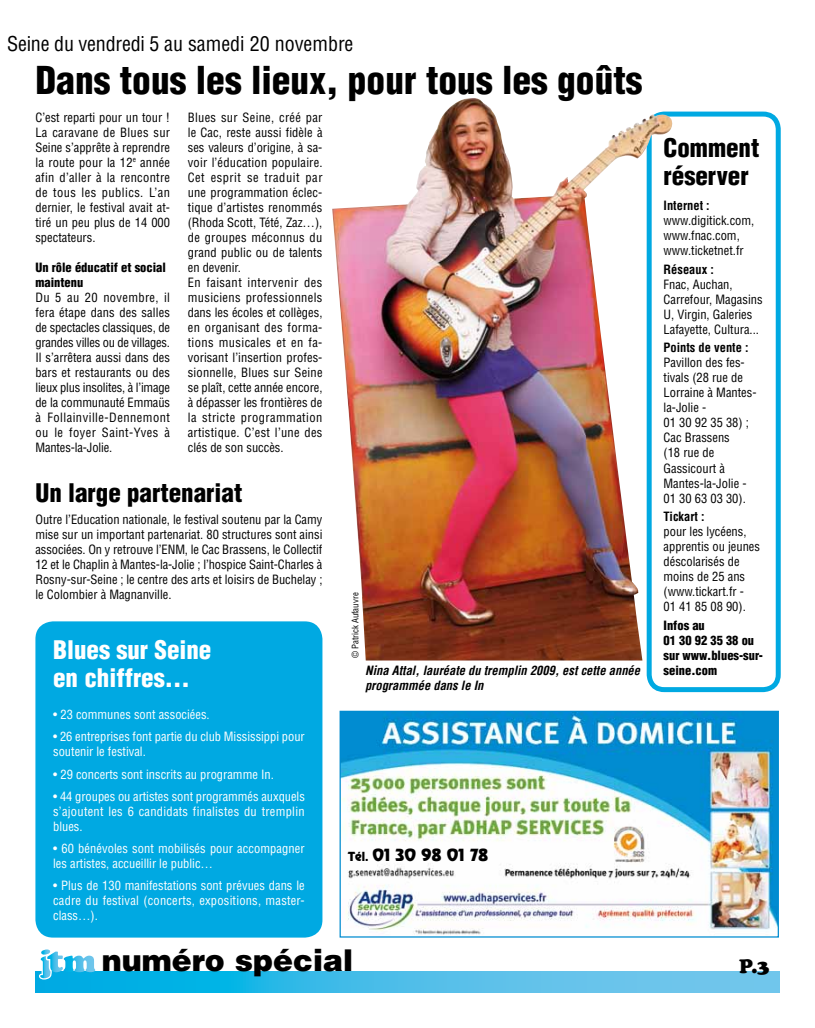
<style>
.page{position:relative;width:815px;height:1028px;background:#fff}
.page>*{position:absolute;margin:0;border:0;box-sizing:border-box;transform-origin:0 0}
.t1{font:900 condensed 37.5px "Helvetica";color:#000}
.t2{font:900 30px "Helvetica";color:#000}
.t3{font:900 condensed 25px/27.5px "Helvetica";color:#000}
.t4{font:900 condensed 25px/27.5px "Helvetica";color:#fff}
.t5{font:900 20.25px "Cooper";color:#000}
.t6{font:condensed 20px "Helvetica";color:#000}
.t7{font:15px "Revue";color:#000}
.t8{font:condensed 12.5px/15px "Helvetica";color:#000}
.t9{font:condensed 12.5px/15px "Helvetica";color:#fff}
.t10{font:900 condensed 12.5px/15px "Helvetica";color:#000}
.t11{font:italic 700 condensed 12.5px "Helvetica";color:#000}
.t12{font:700 condensed 12.5px "Helvetica";color:#000}
.t13{font:condensed 8.75px "Helvetica";color:#000}
.s1{font-size:11.25px}
</style>
<div class="page">
<img style="left:342px;top:712px;width:435px;height:223px">
<div style="left:340px;top:710px;width:439px;height:227px;border:1px solid #008bd0"></div>
<svg style="left:35px;top:971px;width:745px;height:21px;background:#41bce8"></svg>
<svg style="left:38px;top:949px;width:57px;height:31px"></svg>
<div style="left:35px;top:621px;width:287px;height:316px;background:#00a9e2;border-radius:18px"></div>
<div style="left:647px;top:112px;width:134px;height:580px;border:5px solid #00a9e2;border-radius:15px"></div>
<img style="left:332px;top:98px;width:341px;height:562px">
<h3 class="t6" style="left:7px;top:32px;width:348px">Seine du vendredi 5 au samedi 20 novembre</h3>
<h1 class="t1" style="left:35px;top:56px;width:609px">Dans tous les lieux, pour tous les goûts</h1>
<p class="t8" style="left:35px;top:109px;width:136px;text-align:justify">C’est reparti pour un tour !<br>La caravane de Blues sur Seine s’apprête à reprendre la route pour la 12<sup>e</sup> année afin d’aller à la rencontre de tous les publics. L’an dernier, le festival avait at&shy;tiré un peu plus de 14 000 spectateurs.</p>
<p class="t10" style="left:35px;top:259px;width:132px">Un rôle éducatif et social maintenu</p>
<p class="t8" style="left:35px;top:289px;width:136px;text-align:justify">Du 5 au 20 novembre, il fera étape dans des salles de spectacles classiques, de grandes villes ou de villages.<br>Il s’arrêtera aussi dans des bars et restaurants ou des lieux plus insolites, à l’image de la communauté Emmaüs à Follainville-Dennemont ou le foyer Saint-Yves à Mantes-la-Jolie.</p>
<p class="t8" style="left:188px;top:109px;width:136px">Blues sur Seine, créé par le Cac, reste aussi fidèle à ses valeurs d’origine, à sa&shy;voir l’éducation populaire.<br>Cet esprit se traduit par une programmation éclec&shy;tique d’artistes renommés (Rhoda Scott, Tété, Zaz…), de groupes méconnus du grand public ou de talents en devenir.<br>En faisant intervenir des musiciens professionnels dans les écoles et collèges, en organisant des forma&shy;tions musicales et en fa&shy;vorisant l’insertion profes&shy;sionnelle, Blues sur Seine se plaît, cette année encore, à dépasser les frontières de la stricte programmation artistique. C’est l’une des clés de son succès.</p>
<h3 class="t3" style="left:35px;top:479px;width:208px">Un large partenariat</h3>
<p class="t8" style="left:35px;top:511px;width:289px;text-align:justify">Outre l’Education nationale, le festival soutenu par la Camy mise sur un important partenariat. 80 structures sont ainsi associées. On y retrouve l’ENM, le Cac Brassens, le Collectif 12 et le Chaplin à Mantes-la-Jolie ; l’hospice Saint-Charles à Rosny-sur-Seine ; le centre des arts et loisirs de Buchelay ; le Colombier à Magnanville.</p>
<h3 class="t4" style="left:53px;top:636px;width:160px">Blues sur Seine en chiffres...</h3>
<p class="t9" style="left:53px;top:707px;width:158px">• 23 communes sont associées.</p>
<p class="t9" style="left:53px;top:729px;width:253px">• 26 entreprises font partie du club Mississippi pour soutenir le festival.</p>
<p class="t9" style="left:53px;top:766px;width:222px">• 29 concerts sont inscrits au programme In.</p>
<p class="t9" style="left:53px;top:788px;width:253px;text-align:justify">• 44 groupes ou artistes sont programmés auxquels s’ajoutent les 6 candidats finalistes du tremplin blues.</p>
<p class="t9" style="left:53px;top:840px;width:253px">• 60 bénévoles sont mobilisés pour accompagner les artistes, accueillir le public…</p>
<p class="t9" style="left:53px;top:877px;width:253px;text-align:justify">• Plus de 130 manifestations sont prévues dans le cadre du festival (concerts, expositions, master&shy;class…).</p>
<p class="t13" style="left:350px;top:658px;width:67px;rotate:-90deg">© Patrick Aufauvre</p>
<h3 class="t3" style="left:664px;top:134px;width:97px">Comment réserver</h3>
<p class="t12" style="left:664px;top:198px;width:48px">Internet :</p>
<p class="t8" style="left:664px;top:213px;width:92px">www.digitick.com, www.fnac.com, www.ticketnet.fr</p>
<p class="t12" style="left:664px;top:261px;width:52px">Réseaux :</p>
<p class="t8" style="left:664px;top:277px;width:101px">Fnac, Auchan,<br>Carrefour, Magasins<br>U, Virgin, Galeries<br>Lafayette, Cultura...</p>
<p class="t12" style="left:664px;top:340px;width:87px">Points de vente :</p>
<p class="t8" style="left:664px;top:355px;width:95px">Pavillon des fes&shy;tivals (28 rue de<br>Lorraine à Mantes&shy;la-Jolie -<br>01 30 92 35 38) ;<br>Cac Brassens<br>(18 rue de<br>Gassicourt à<br>Mantes-la-Jolie -<br>01 30 63 03 30).</p>
<p class="t12" style="left:664px;top:508px;width:43px">Tickart :</p>
<p class="t8" style="left:664px;top:524px;width:98px">pour les lycéens, apprentis ou jeunes déscolarisés de moins de 25 ans (www.tickart.fr -<br>01 41 85 08 90).</p>
<p class="t10" style="left:664px;top:617px;width:101px">Infos au<br>01 30 92 35 38 ou sur www.blues-sur-</p>
<p class="t11" style="left:365px;top:662px;width:277px">Nina Attal, lauréate du tremplin 2009, est cette année</p>
<p class="t10" style="left:664px;top:662px;width:55px">seine.com</p>
<p class="t11" style="left:365px;top:677px;width:120px">programmée dans le In</p>
<p class="t7" style="left:348px;top:844px;width:142px"><span class="s1">Tél.</span> 01 30 98 01 78</p>
<h2 class="t2" style="left:102px;top:940px;width:253px">numéro spécial</h2>
<h3 class="t5" style="left:739px;top:954px;width:32px">P.3</h3>
</div>
